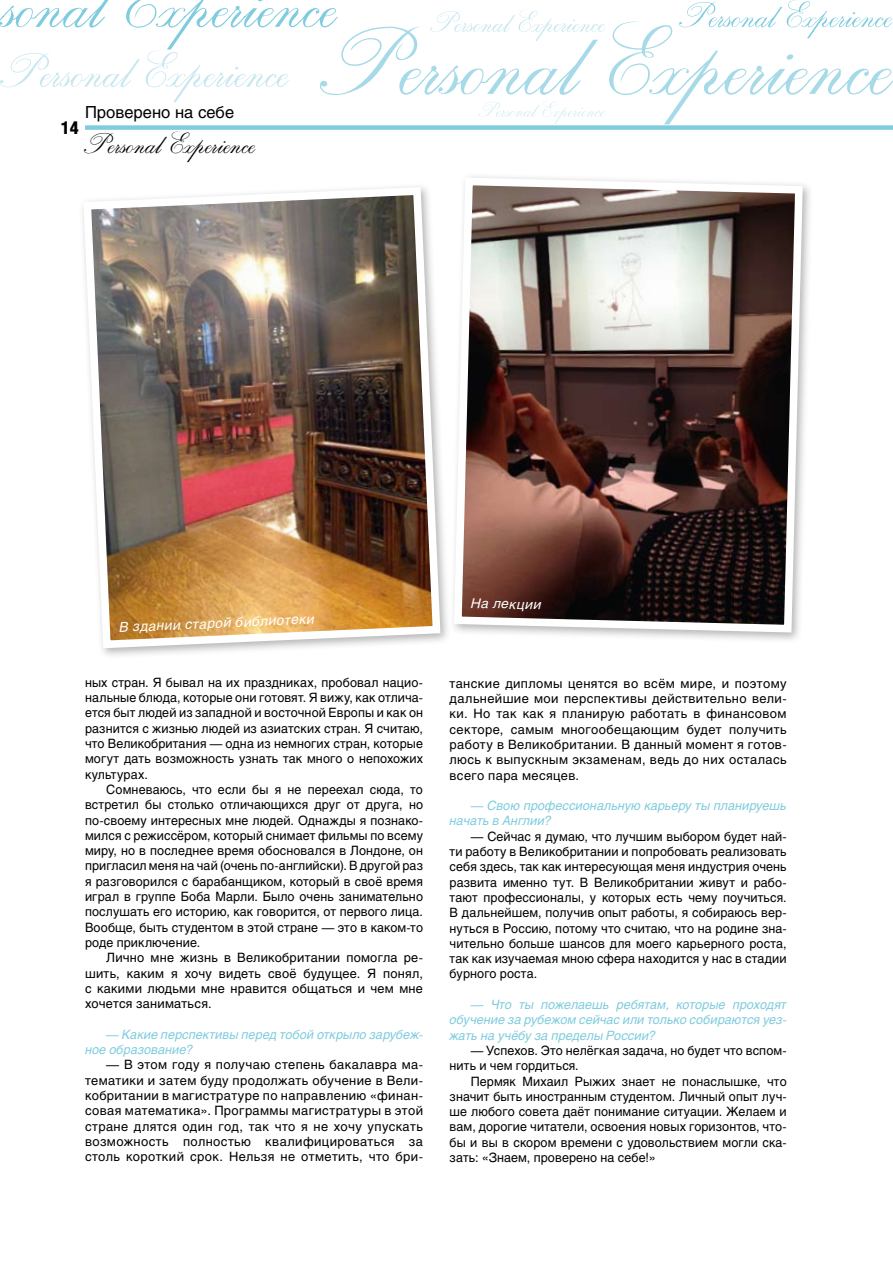
<style>
.page{position:relative;width:893px;height:1263px;background:#fff}
.page>*{position:absolute;margin:0;border:0;box-sizing:border-box;transform-origin:0 0}
.t1{font:33px "Calligraph Plain";color:#000}
.t2{font:18px "Helios Cond Black C";color:#000}
.t3{font:16.5px "Helios C";color:#000}
.t4{font:italic 13.5px "Helios C";color:#fff}
.t5{font:12.75px/15.3px "Helios C";letter-spacing:.01em;color:#000;text-align:justify}
.t6{font:italic 12.75px/15.3px "Helios C";color:#7fccdf}
</style>
<div class="page">
<div style="left:85px;top:125px;width:808px;height:5px;background:#7fccdf"></div>
<svg style="left:338px;top:22px;width:555px;height:102px"></svg>
<svg style="left:430px;top:10px;width:176px;height:31px"></svg>
<svg style="left:478px;top:101px;width:127px;height:22px"></svg>
<svg style="left:679px;top:0;width:213px;height:38px"></svg>
<svg style="left:0;top:0;width:338px;height:102px"></svg>
<img style="left:458px;top:176px;width:349px;height:460px">
<img style="left:82px;top:186px;width:362px;height:466px">
<p class="t3" style="left:85px;top:102px;width:151px">Проверено на себе</p>
<h1 class="t1" style="left:84px;top:127px;width:173px">Personal Experience</h1>
<h2 class="t2" style="left:61px;top:117px;width:20px">14</h2>
<p class="t4" style="left:119px;top:620px;width:197px;rotate:-3deg">В здании старой библиотеки</p>
<p class="t5" style="left:85px;top:674px;width:340px">ных стран. Я бывал на их праздниках, пробовал нацио&shy;нальные блюда, которые они готовят. Я вижу, как отлича&shy;ется быт людей из западной и восточной Европы и как он разнится с жизнью людей из азиатских стран. Я считаю, что Великобритания — одна из немногих стран, которые могут дать возможность узнать так много о непохожих культурах.</p>
<p class="t5" style="left:85px;top:782px;width:340px;text-indent:21px">Сомневаюсь, что если бы я не переехал сюда, то встретил бы столько отличающихся друг от друга, но по-своему интересных мне людей. Однажды я познако&shy;мился с режиссёром, который снимает фильмы по всему миру, но в последнее время обосновался в Лондоне, он пригласил меня на чай (очень по-английски). В другой раз я разговорился с барабанщиком, который в своё время играл в группе Боба Марли. Было очень занимательно послушать его историю, как говорится, от первого лица.<br>Вообще, быть студентом в этой стране — это в каком-то роде приключение.</p>
<p class="t5" style="left:85px;top:950px;width:339px;text-indent:21px">Лично мне жизнь в Великобритании помогла ре&shy;шить, каким я хочу видеть своё будущее. Я понял, с какими людьми мне нравится общаться и чем мне хочется заниматься.</p>
<p class="t6" style="left:85px;top:1026px;width:339px;text-indent:21px">— Какие перспективы перед тобой открыло зарубеж&shy;ное образование?</p>
<p class="t5" style="left:85px;top:1057px;width:339px;text-indent:21px">— В этом году я получаю степень бакалавра ма&shy;тематики и затем буду продолжать обучение в Вели&shy;кобритании в магистратуре по направлению «финан&shy;совая математика». Программы магистратуры в этой стране длятся один год, так что я не хочу упускать возможность полностью квалифицироваться за столь короткий срок. Нельзя не отметить, что бри-</p>
<p class="t4" style="left:471px;top:595px;width:72px;rotate:1deg">На лекции</p>
<p class="t5" style="left:450px;top:675px;width:339px">танские дипломы ценятся во всём мире, и поэтому дальнейшие мои перспективы действительно вели&shy;ки. Но так как я планирую работать в финансовом секторе, самым многообещающим будет получить работу в Великобритании. В данный момент я готов&shy;люсь к выпускным экзаменам, ведь до них осталась всего пара месяцев.</p>
<p class="t6" style="left:450px;top:798px;width:339px;text-indent:21px">— Свою профессиональную карьеру ты планируешь начать в Англии?</p>
<p class="t5" style="left:450px;top:828px;width:339px;text-indent:21px">— Сейчас я думаю, что лучшим выбором будет най&shy;ти работу в Великобритании и попробовать реализовать себя здесь, так как интересующая меня индустрия очень развита именно тут. В Великобритании живут и рабо&shy;тают профессионалы, у которых есть чему поучиться.<br>В дальнейшем, получив опыт работы, я собираюсь вер&shy;нуться в Россию, потому что считаю, что на родине зна&shy;чительно больше шансов для моего карьерного роста, так как изучаемая мною сфера находится у нас в стадии бурного роста.</p>
<p class="t6" style="left:450px;top:997px;width:339px;text-align:justify;text-indent:21px">— Что ты пожелаешь ребятам, которые проходят обучение за рубежом сейчас или только собираются уез&shy;жать на учёбу за пределы России?</p>
<p class="t5" style="left:450px;top:1043px;width:339px;text-indent:21px">— Успехов. Это нелёгкая задача, но будет что вспом&shy;нить и чем гордиться.</p>
<p class="t5" style="left:450px;top:1073px;width:339px;text-indent:21px">Пермяк Михаил Рыжих знает не понаслышке, что значит быть иностранным студентом. Личный опыт луч&shy;ше любого совета даёт понимание ситуации. Желаем и вам, дорогие читатели, освоения новых горизонтов, что&shy;бы и вы в скором времени с удовольствием могли ска&shy;зать: «Знаем, проверено на себе!»</p>
</div>
